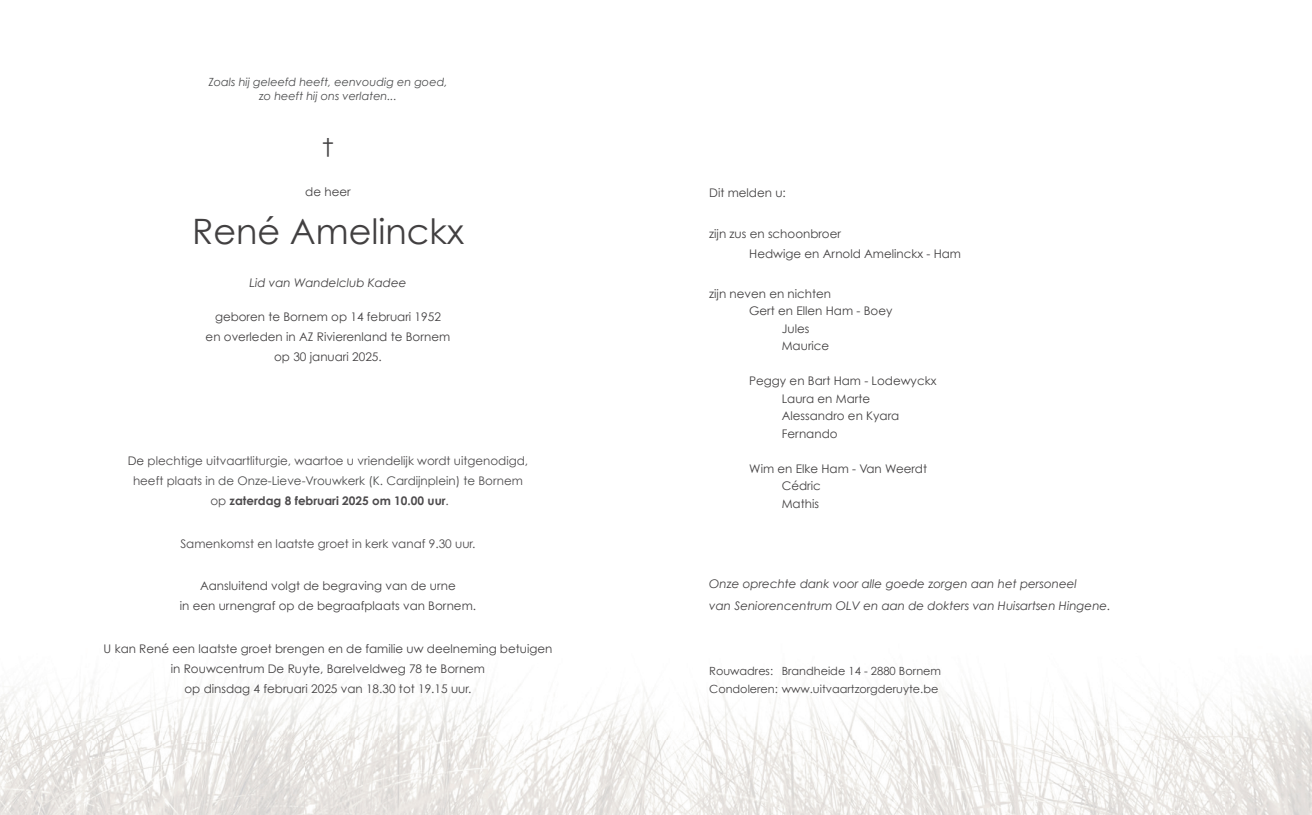
<style>
.page{position:relative;width:1312px;height:815px;background:#fff}
.page>*{position:absolute;margin:0;border:0;box-sizing:border-box;transform-origin:0 0}
.t1{font:35px "Century Gothic";color:#424041}
.t2{font:22.5px "Franklin Gothic URW Boo";color:#424041}
.t3{font:11.88px/20px "Century Gothic";color:#424041}
.t4{font:11.88px/20px "Century Gothic";color:#4d4b4d;text-align:center}
.t5{font:italic 11.88px/22.5px "Century Gothic";color:#424041}
.t6{font:11.25px/17.5px "Century Gothic";color:#424041}
.t7{font:italic 11.25px/13.5px "Century Gothic";color:#4b4c4d;text-align:center}
.s1{color:#424041}
.s2{color:#4b4c4d}
.s3{font-weight:700}
</style>
<div class="page">
<img style="left:0;top:682px;width:1311px;height:133px">
<p class="t7" style="left:208px;top:75px;width:240px">Zoals hij geleefd heeft, eenvoudig en goed, zo heeft hij ons verlaten...</p>
<h2 class="t2" style="left:321px;top:131px;width:15px">†</h2>
<p class="t3" style="left:305px;top:181px;width:47px">de heer</p>
<h1 class="t1" style="left:192px;top:210px;width:273px">René Amelinckx</h1>
<p class="t5" style="left:249px;top:271px;width:158px">Lid van Wandelclub Kadee</p>
<p class="t3" style="left:206px;top:307px;width:246px;text-align:center">geboren te Bornem op 14 februari 1952<br>en overleden in AZ Rivierenland te Bornem op 30 januari 2025.</p>
<p class="t4" style="left:128px;top:451px;width:402px"><span class="s1">De</span> plechtige uitvaartliturgie, waartoe u vriendelijk wordt uitgenodigd, heeft plaats <span class="s2">in de Onze-Lieve-Vrouwkerk (K. Cardijnplein) te</span> Bornem op <span class="s3">zaterdag 8 februari 2025 om 10.00 uur</span>.</p>
<p class="t4" style="left:180px;top:533px;width:296px">Samenkomst en laatste groet in kerk vanaf 9.30 uur.</p>
<p class="t3" style="left:180px;top:576px;width:298px;text-align:center">Aansluitend volgt de begraving van de urne<br>in een urnengraf op de begraafplaats van Bornem.</p>
<p class="t3" style="left:104px;top:638px;width:450px;text-align:center">U kan René een laatste groet brengen en de familie uw deelneming betuigen in Rouwcentrum De Ruyte, Barelveldweg 78 te Bornem<br>op dinsdag 4 februari 2025 van 18.30 tot 19.15 uur.</p>
<p class="t3" style="left:709px;top:182px;width:78px">Dit melden u:</p>
<p class="t3" style="left:749px;top:223px;width:213px;text-indent:-40px">zijn zus en schoonbroer<br>Hedwige en Arnold Amelinckx - Ham</p>
<p class="t3" style="left:709px;top:283px;width:123px">zijn neven en nichten</p>
<p class="t3" style="left:749px;top:301px;width:145px">Gert en Ellen Ham - Boey</p>
<p class="t3" style="left:781px;top:318px;width:29px">Jules</p>
<p class="t3" style="left:781px;top:336px;width:49px">Maurice</p>
<p class="t3" style="left:781px;top:372px;width:156px;line-height:17.5px;text-indent:-33px">Peggy en Bart Ham - Lodewyckx<br>Laura en Marte<br>Alessandro en Kyara<br>Fernando</p>
<p class="t3" style="left:781px;top:460px;width:147px;line-height:17.5px;text-indent:-33px">Wim en Elke Ham - Van Weerdt<br>Cédric<br>Mathis</p>
<p class="t5" style="left:709px;top:572px;width:403px">Onze oprechte dank voor alle goede zorgen aan het personeel<br>van Seniorencentrum OLV en aan de dokters van Huisartsen Hingene.</p>
<p class="t6" style="left:709px;top:662px;width:233px">Rouwadres: Brandheide 14 - 2880 Bornem<br>Condoleren: www.uitvaartzorgderuyte.be</p>
</div>
